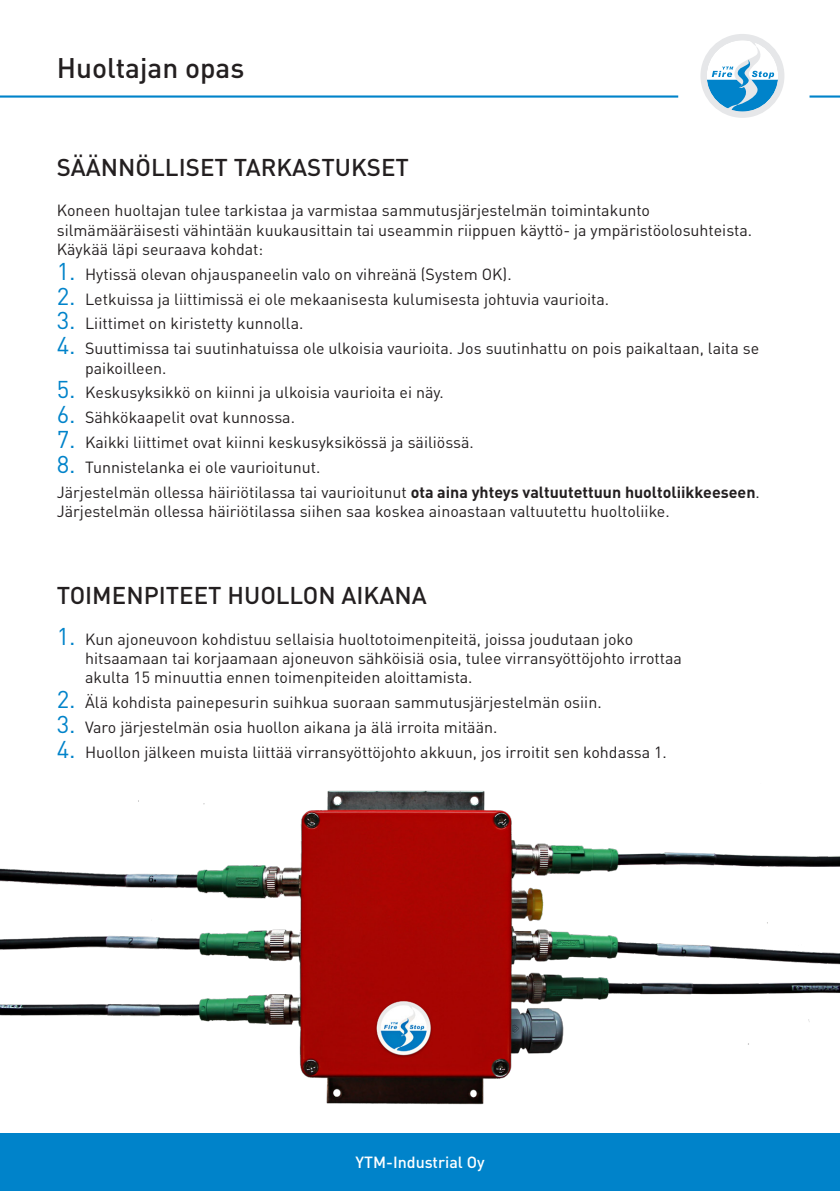
<style>
.page{position:relative;width:840px;height:1191px;background:#fff}
.page>*{position:absolute;margin:0;border:0;box-sizing:border-box;transform-origin:0 0}
.t1{font:500 28px "DINOT";color:#231f20}
.t2{font:500 24px "DINOT";color:#231f20}
.t3{font:16px/19.2px "DINOT";color:#231f20}
.t4{font:500 16px "DINOT";color:#fff}
.s1{font-size:24px;color:#0083ca}
.s2{font-weight:700}
</style>
<div class="page">
<img style="left:0;top:790px;width:839px;height:315px">
<div style="left:0;top:1133px;width:839px;height:58px;background:#0083ca"></div>
<hr style="left:809px;top:95px;width:30px;height:3px;background:#0083ca">
<hr style="left:0;top:95px;width:677px;height:3px;background:#0083ca">
<div style="left:700px;top:34px;width:84px;height:84px;border:6px solid #e6e7e9;border-radius:50%"></div>
<svg style="left:704px;top:36px;width:74px;height:78px"></svg>
<p class="t1" style="left:57px;top:49px;width:189px">Huoltajan opas</p>
<p class="t2" style="left:57px;top:151px;width:353px">SÄÄNNÖLLISET TARKASTUKSET</p>
<p class="t3" style="left:57px;top:200px;width:696px">Koneen huoltajan tulee tarkistaa ja varmistaa sammutusjärjestelmän toimintakunto silmämääräisesti vähintään kuukausittain tai useammin riippuen käyttö- ja ympäristöolosuhteista.<br>Käykää läpi seuraava kohdat:</p>
<p class="t3" style="left:57px;top:264px;width:456px"><span class="s1">1.</span> Hytissä olevan ohjauspaneelin valo on vihreänä (System OK).</p>
<p class="t3" style="left:57px;top:288px;width:553px"><span class="s1">2.</span> Letkuissa ja liittimissä ei ole mekaanisesta kulumisesta johtuvia vaurioita.</p>
<p class="t3" style="left:57px;top:313px;width:248px"><span class="s1">3.</span> Liittimet on kiristetty kunnolla.</p>
<p class="t3" style="left:85px;top:338px;width:675px;text-indent:-28px"><span class="s1">4.</span> Suuttimissa tai suutinhatuissa ole ulkoisia vaurioita. Jos suutinhattu on pois paikaltaan, laita se paikoilleen.</p>
<p class="t3" style="left:57px;top:382px;width:388px"><span class="s1">5.</span> Keskusyksikkö on kiinni ja ulkoisia vaurioita ei näy.</p>
<p class="t3" style="left:57px;top:407px;width:240px"><span class="s1">6.</span> Sähkökaapelit ovat kunnossa.</p>
<p class="t3" style="left:57px;top:432px;width:418px"><span class="s1">7.</span> Kaikki liittimet ovat kiinni keskusyksikössä ja säiliössä.</p>
<p class="t3" style="left:57px;top:457px;width:265px"><span class="s1">8.</span> Tunnistelanka ei ole vaurioitunut.</p>
<p class="t3" style="left:57px;top:482px;width:704px">Järjestelmän ollessa häiriötilassa tai vaurioitunut <span class="s2">ota aina yhteys valtuutettuun huoltoliikkeeseen</span>.<br>Järjestelmän ollessa häiriötilassa siihen saa koskea ainoastaan valtuutettu huoltoliike.</p>
<p class="t2" style="left:57px;top:579px;width:371px">TOIMENPITEET HUOLLON AIKANA</p>
<p class="t3" style="left:85px;top:628px;width:598px;text-indent:-28px"><span class="s1">1.</span> Kun ajoneuvoon kohdistuu sellaisia huoltotoimenpiteitä, joissa joudutaan joko hitsaamaan tai korjaamaan ajoneuvon sähköisiä osia, tulee virransyöttöjohto irrottaa akulta 15 minuuttia ennen toimenpiteiden aloittamista.</p>
<p class="t3" style="left:57px;top:692px;width:546px"><span class="s1">2.</span> Älä kohdista painepesurin suihkua suoraan sammutusjärjestelmän osiin.</p>
<p class="t3" style="left:57px;top:716px;width:442px"><span class="s1">3.</span> Varo järjestelmän osia huollon aikana ja älä irroita mitään.</p>
<p class="t3" style="left:57px;top:741px;width:611px"><span class="s1">4.</span> Huollon jälkeen muista liittää virransyöttöjohto akkuun, jos irroitit sen kohdassa 1.</p>
<p class="t4" style="left:355px;top:1151px;width:130px">YTM-Industrial Oy</p>
</div>
